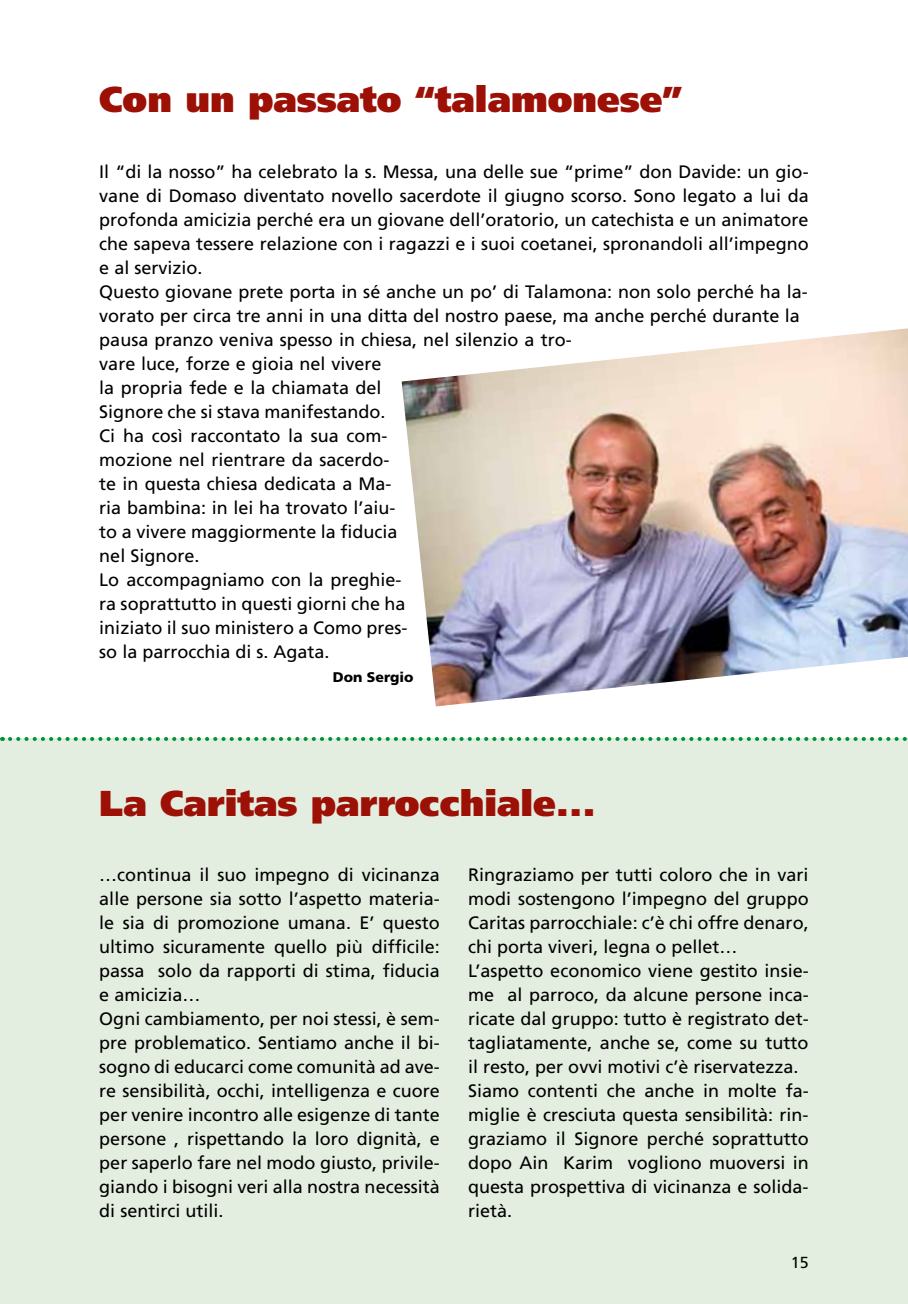
<style>
.page{position:relative;width:908px;height:1304px;background:#fff}
.page>*{position:absolute;margin:0;border:0;box-sizing:border-box;transform-origin:0 0}
.t1{font:900 36px "Frutiger";color:#9c1006}
.t2{font:18px/24px "Frutiger";color:#000}
.t3{font:16px "Frutiger";color:#000}
.t4{font:900 14px "Frutiger";color:#000}
</style>
<div class="page">
<div style="left:0;top:739px;width:907px;height:565px;background:#e4eee0"></div>
<img style="left:401px;top:328px;width:506px;height:378px">
<svg style="left:10px;top:737px;width:898px;height:4px"></svg>
<h1 class="t1" style="left:99px;top:78px;width:584px">Con un passato “talamonese”</h1>
<p class="t2" style="left:99px;top:160px;width:710px">I l “di la nosso” ha celebrato la s. Messa, una delle sue “prime” don Davide: un gio&shy;vane di Domaso diventato novello sacerdote il giugno scorso. Sono legato a lui da profonda amicizia perché era un giovane dell’oratorio, un catechista e un animatore che sapeva tessere relazione con i ragazzi e i suoi coetanei, spronandoli all’impegno e al servizio.<br>Questo giovane prete porta in sé anche un po’ di Talamona: non solo perché ha la&shy;vorato per circa tre anni in una ditta del nostro paese, ma anche perché durante la pausa pranzo veniva spesso in chiesa, nel silenzio a tro-<br>vare luce, forze e gioia nel vivere<br>la propria fede e la chiamata del<br>Signore che si stava manifestando.<br>Ci ha così raccontato la sua com-<br>mozione nel rientrare da sacerdo-<br>te in questa chiesa dedicata a Ma-<br>ria bambina: in lei ha trovato l’aiu-<br>to a vivere maggiormente la fiducia<br>nel Signore.<br>Lo accompagniamo con la preghie-<br>ra soprattutto in questi giorni che ha<br>iniziato il suo ministero a Como pres-<br>so la parrocchia di s. Agata.</p>
<p class="t4" style="left:333px;top:669px;width:82px">Don Sergio</p>
<h1 class="t1" style="left:99px;top:781px;width:498px">La Caritas parrocchiale...</h1>
<p class="t2" style="left:99px;top:863px;width:342px">…continua il suo impegno di vicinanza alle persone sia sotto l’aspetto materia&shy;le sia di promozione umana. E’ questo ultimo sicuramente quello più difficile: passa solo da rapporti di stima, fiducia e amicizia…<br>Ogni cambiamento, per noi stessi, è sem&shy;pre problematico. Sentiamo anche il bi&shy;sogno di educarci come comunità ad ave&shy;re sensibilità, occhi, intelligenza e cuore per venire incontro alle esigenze di tante persone , rispettando la loro dignità, e per saperlo fare nel modo giusto, privile&shy;giando i bisogni veri alla nostra necessità di sentirci utili.</p>
<p class="t2" style="left:468px;top:863px;width:342px">Ringraziamo per tutti coloro che in vari modi sostengono l’impegno del gruppo Caritas parrocchiale: c’è chi offre denaro, chi porta viveri, legna o pellet… L’aspetto economico viene gestito insie&shy;me al parroco, da alcune persone inca&shy;ricate dal gruppo: tutto è registrato det&shy;tagliatamente, anche se, come su tutto il resto, per ovvi motivi c’è riservatezza.<br>Siamo contenti che anche in molte fa&shy;miglie è cresciuta questa sensibilità: rin&shy;graziamo il Signore perché soprattutto dopo Ain Karim vogliono muoversi in questa prospettiva di vicinanza e solida&shy;rietà.</p>
<p class="t3" style="left:790px;top:1253px;width:19px">15</p>
</div>
